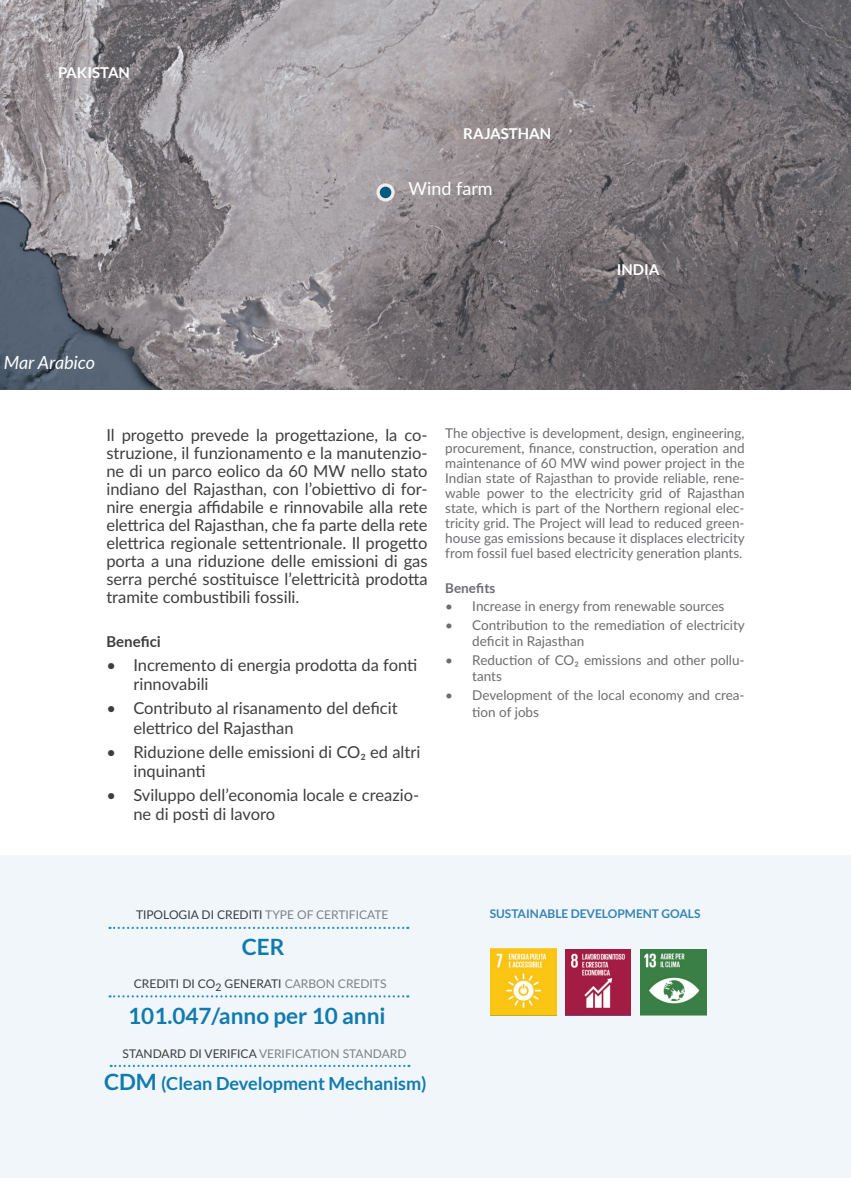
<style>
.page{position:relative;width:851px;height:1178px;background:#fff}
.page>*{position:absolute;margin:0;border:0;box-sizing:border-box;transform-origin:0 0}
.t1{font:700 22.5px "Lato";color:#127bae}
.t2{font:700 18px "Lato";color:#127bae}
.t3{font:italic 18px "Lato";color:#fff}
.t4{font:18px "Lato";color:#fff}
.t5{font:16.5px/18px "Lato";color:#3e3e3f}
.t6{font:700 15px "Lato";color:#fff}
.t7{font:700 15px "Lato";color:#3e3e3f}
.t8{font:13.5px/15px "Lato";color:#6c6d70}
.t9{font:700 13.5px "Lato";color:#6c6d70}
.t10{font:12px "Lato";color:#3e3e3f}
.t11{font:12px "Lato";color:#808285}
.t12{font:700 12px "Lato";color:#3883b4}
.s1{color:#808285}
.s2{color:#3e3e3f}
.s3{font-size:22.5px}
</style>
<div class="page">
<img style="left:0;top:0;width:850px;height:389px">
<div style="left:0;top:856px;width:850px;height:322px;background:#f0f6fa"></div>
<svg style="left:109px;top:927px;width:299px;height:2px"></svg>
<svg style="left:111px;top:1065px;width:298px;height:2px"></svg>
<svg style="left:109px;top:995px;width:299px;height:2px"></svg>
<svg style="left:376px;top:183px;width:18px;height:18px"></svg>
<div style="left:380px;top:187px;width:11px;height:11px;background:#005983;border-radius:50%"></div>
<img style="left:565px;top:950px;width:65px;height:65px">
<img style="left:640px;top:950px;width:66px;height:65px">
<img style="left:490px;top:948px;width:66px;height:67px">
<p class="t6" style="left:58px;top:64px;width:73px">PAKISTAN</p>
<p class="t3" style="left:4px;top:352px;width:92px">Mar Arabico</p>
<p class="t6" style="left:463px;top:125px;width:90px">RAJASTHAN</p>
<p class="t4" style="left:408px;top:176px;width:86px">Wind farm</p>
<p class="t6" style="left:616px;top:261px;width:44px">INDIA</p>
<p class="t5" style="left:106px;top:425px;width:323px;text-align:justify">Il progetto prevede la progettazione, la co&shy;struzione, il funzionamento e la manutenzio&shy;ne di un parco eolico da 60 MW nello stato indiano del Rajasthan, con l’obiettivo di for&shy;nire energia affidabile e rinnovabile alla rete elettrica del Rajasthan, che fa parte della rete elettrica regionale settentrionale. Il progetto porta a una riduzione delle emissioni di gas serra perché sostituisce l’elettricità prodotta tramite combustibili fossili.</p>
<p class="t7" style="left:106px;top:633px;width:56px">Benefici</p>
<p class="t5" style="left:133px;top:654px;width:285px;line-height:19.5px;text-indent:-27px">• Incremento di energia prodotta da fonti rinnovabili</p>
<p class="t5" style="left:133px;top:698px;width:266px;line-height:19.5px;text-indent:-27px">• Contributo al risanamento del deficit elettrico del Rajasthan</p>
<p class="t5" style="left:133px;top:741px;width:288px;line-height:19.5px;text-indent:-27px">• Riduzione delle emissioni di CO₂ ed altri inquinanti</p>
<p class="t5" style="left:133px;top:784px;width:287px;line-height:19.5px;text-indent:-27px">• Sviluppo dell’economia locale e creazio&shy;ne di posti di lavoro</p>
<p class="t8" style="left:445px;top:425px;width:301px;text-align:justify">The objective is development, design, engineering, procurement, finance, construction, operation and maintenance of 60 MW wind power project in the Indian state of Rajasthan to provide reliable, rene&shy;wable power to the electricity grid of Rajasthan state, which is part of the Northern regional elec&shy;tricity grid. The Project will lead to reduced green&shy;house gas emissions because it displaces electricity from fossil fuel based electricity generation plants.</p>
<p class="t9" style="left:445px;top:580px;width:52px">Benefits</p>
<p class="t8" style="left:445px;top:598px;width:280px">• Increase in energy from renewable sources</p>
<p class="t8" style="left:472px;top:616px;width:274px;line-height:16.5px;text-indent:-27px">• Contribution to the remediation of electricity deficit in Rajasthan</p>
<p class="t8" style="left:472px;top:651px;width:274px;line-height:16.5px;text-indent:-27px">• Reduction of CO₂ emissions and other pollu&shy;tants</p>
<p class="t8" style="left:472px;top:686px;width:274px;line-height:16.5px;text-indent:-27px">• Development of the local economy and crea&shy;tion of jobs</p>
<p class="t10" style="left:136px;top:906px;width:254px">TIPOLOGIA DI CREDITI <span class="s1">TYPE OF CERTIFICATE</span></p>
<h1 class="t1" style="left:242px;top:933px;width:44px">CER</h1>
<p class="t10" style="left:134px;top:974px;width:254px">CREDITI DI CO<sub>2</sub> GENERATI <span class="s1">CARBON CREDITS</span></p>
<h1 class="t1" style="left:128px;top:1003px;width:259px">101.047/anno per 10 anni</h1>
<p class="t11" style="left:123px;top:1045px;width:285px"><span class="s2">STANDARD DI VERIFICA</span> VERIFICATION STANDARD</p>
<p class="t2" style="left:104px;top:1073px;width:324px"><span class="s3">CDM</span> (Clean Development Mechanism)</p>
<p class="t12" style="left:489px;top:906px;width:212px">SUSTAINABLE DEVELOPMENT GOALS</p>
</div>
